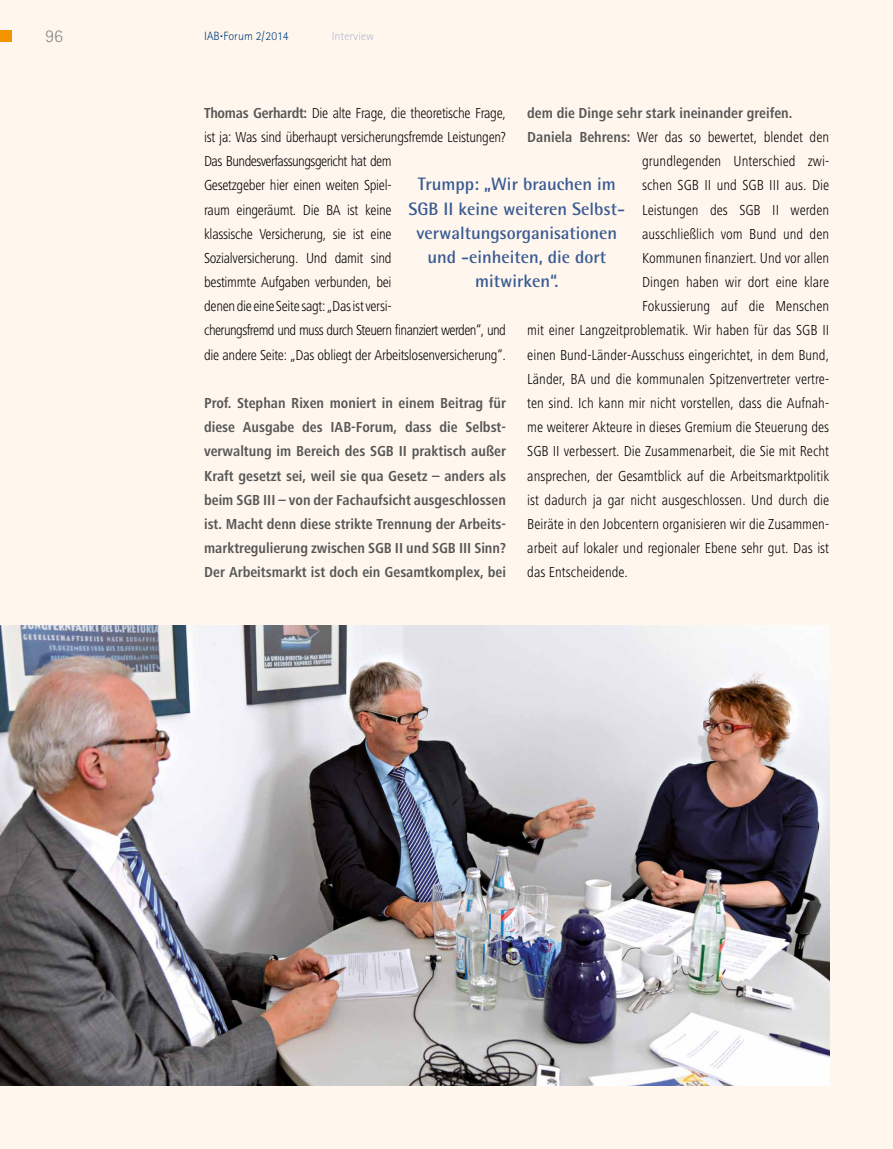
<style>
.page{position:relative;width:893px;height:1149px;background:#fff}
.page>*{position:absolute;margin:0;border:0;box-sizing:border-box;transform-origin:0 0}
.t1{font:700 18px/24.2px "Rotis Semi Sans";color:#3a5b93;text-align:center}
.t2{font:300 18px "Rotis Sans Serif";color:#878787}
.t3{font:300 condensed 15px "Frutiger Next LT";color:#000}
.t4{font:300 condensed 15px/24.2px "Frutiger Next LT";letter-spacing:-.02em;color:#000}
.t5{font:700 condensed 15px/24.2px "Frutiger Next LT";color:#575756;text-align:justify}
.t6{font:300 12px "Rotis Sans Serif";color:#003f7d}
.t7{font:300 12px "Rotis Sans Serif";color:#b3b9d5}
.s1{font-weight:700;color:#575756}
</style>
<div class="page">
<div style="left:0;top:0;width:893px;height:1148px;background:#fff7ee"></div>
<div style="left:0;top:30px;width:12px;height:12px;background:#f39300"></div>
<img style="left:0;top:625px;width:829px;height:459px">
<p class="t2" style="left:45px;top:25px;width:19px">96</p>
<p class="t6" style="left:204px;top:29px;width:86px">IAB<sup>.</sup>Forum 2/2014</p>
<p class="t7" style="left:332px;top:29px;width:44px">Interview</p>
<p class="t5" style="left:527px;top:101px;width:267px">dem die Dinge sehr stark ineinander greifen.</p>
<p class="t3" style="left:527px;top:129px;width:303px"><span class="s1">Daniela Behrens:</span> Wer das so bewertet, blendet den</p>
<p class="t3" style="left:642px;top:153px;width:189px">grundlegenden Unterschied zwi-</p>
<p class="t3" style="left:642px;top:177px;width:189px">schen SGB II und SGB III aus. Die</p>
<p class="t3" style="left:642px;top:201px;width:189px">Leistungen des SGB II werden</p>
<p class="t3" style="left:642px;top:225px;width:189px">ausschließlich vom Bund und den</p>
<p class="t3" style="left:642px;top:249px;width:189px">Kommunen finanziert. Und vor allen</p>
<p class="t3" style="left:642px;top:274px;width:189px">Dingen haben wir dort eine klare</p>
<p class="t3" style="left:642px;top:298px;width:189px">Fokussierung auf die Menschen</p>
<p class="t3" style="left:527px;top:322px;width:303px">mit einer Langzeitproblematik. Wir haben für das SGB II</p>
<p class="t3" style="left:527px;top:346px;width:303px">einen Bund-Länder-Ausschuss eingerichtet, in dem Bund,</p>
<p class="t3" style="left:527px;top:370px;width:303px">Länder, BA und die kommunalen Spitzenvertreter vertre-</p>
<p class="t3" style="left:527px;top:394px;width:303px">ten sind. Ich kann mir nicht vorstellen, dass die Aufnah-</p>
<p class="t3" style="left:527px;top:419px;width:303px">me weiterer Akteure in dieses Gremium die Steuerung des</p>
<p class="t3" style="left:527px;top:443px;width:303px">SGB II verbessert. Die Zusammenarbeit, die Sie mit Recht</p>
<p class="t3" style="left:527px;top:467px;width:303px">ansprechen, der Gesamtblick auf die Arbeitsmarktpolitik</p>
<p class="t3" style="left:527px;top:491px;width:303px">ist dadurch ja gar nicht ausgeschlossen. Und durch die</p>
<p class="t3" style="left:527px;top:515px;width:303px">Beiräte in den Jobcentern organisieren wir die Zusammen-</p>
<p class="t3" style="left:527px;top:539px;width:303px">arbeit auf lokaler und regionaler Ebene sehr gut. Das ist</p>
<p class="t3" style="left:527px;top:564px;width:102px">das Entscheidende.</p>
<p class="t4" style="left:204px;top:101px;width:303px"><span class="s1">Thomas Gerhardt:</span> Die alte Frage, die theoretische Frage, ist ja: Was sind überhaupt versicherungsfremde Leistungen?<br>Das Bundesverfassungsgericht hat dem<br>Gesetzgeber hier einen weiten Spiel-<br>raum eingeräumt. Die BA ist keine<br>klassische Versicherung, sie ist eine<br>Sozialversicherung. Und damit sind<br>bestimmte Aufgaben verbunden, bei<br>denen die eine Seite sagt: „Das ist versi-<br>cherungsfremd und muss durch Steuern finanziert werden“, und die andere Seite: „Das obliegt der Arbeitslosenversicherung“.</p>
<p class="t5" style="left:204px;top:391px;width:303px">Prof. Stephan Rixen moniert in einem Beitrag für diese Ausgabe des IAB-Forum, dass die Selbst&shy;verwaltung im Bereich des SGB II praktisch außer Kraft gesetzt sei, weil sie qua Gesetz – anders als beim SGB III – von der Fachaufsicht ausgeschlossen ist. Macht denn diese strikte Trennung der Arbeits&shy;marktregulierung zwischen SGB II und SGB III Sinn?<br>Der Arbeitsmarkt ist doch ein Gesamtkomplex, bei</p>
<p class="t1" style="left:408px;top:172px;width:218px">Trumpp: „Wir brauchen im<br>SGB II keine weiteren Selbst&shy;verwaltungsorganisationen und -einheiten, die dort mitwirken“.</p>
</div>
